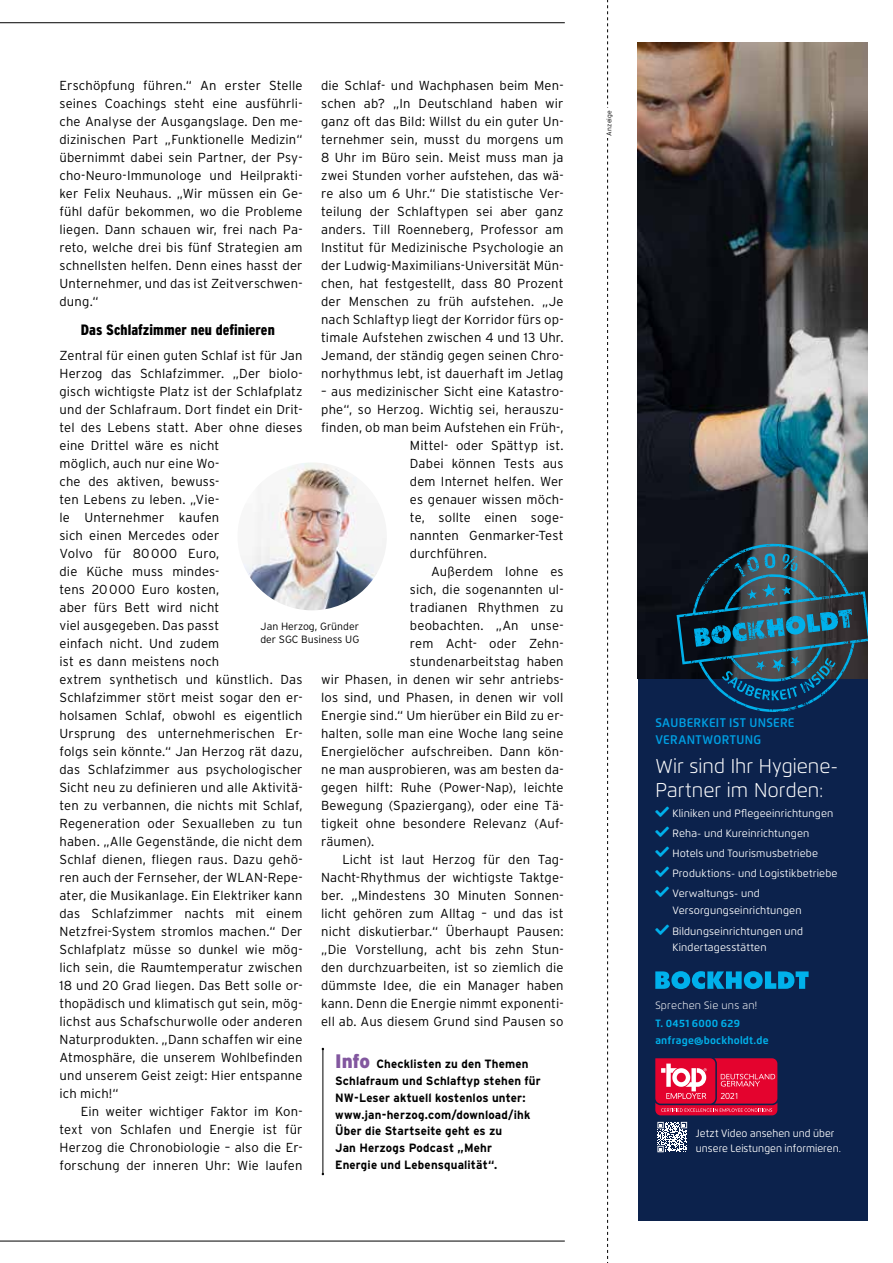
<style>
.page{position:relative;width:893px;height:1263px;background:#fff}
.page>*{position:absolute;margin:0;border:0;box-sizing:border-box;transform-origin:0 0}
.t1{font:300 19.95px/24px "Flexo";color:#fff;scale:.96 1}
.t2{font:900 condensed 15px "Interstate";letter-spacing:.005em;color:#000}
.t3{font:300 13.05px/18px "Interstate";letter-spacing:.01em;color:#000;text-align:justify}
.t4{font:600 12.45px/16.5px "Flexo";letter-spacing:.025em;color:#009fe3;scale:.96 1}
.t5{font:700 12px/16.8px "Interstate";letter-spacing:.015em;color:#000;scale:.96 1}
.t6{font:10.65px/20.1px "Flexo";letter-spacing:.015em;color:#fff}
.t7{font:10.65px/15px "Flexo";letter-spacing:.015em;color:#fff;scale:.95 1}
.t8{font:700 10.65px/17.4px "Flexo";letter-spacing:.025em;color:#00b1eb}
.t9{font:300 10.65px "Flexo";letter-spacing:.025em;color:#fff}
.t10{font:300 10.5px/12.6px "Interstate";color:#000}
.t11{font:300 6.75px "Interstate";letter-spacing:.02em;color:#000}
.s1{font-weight:900;font-size:19.5px;color:#82579f}
</style>
<div class="page">
<hr style="left:323px;top:1049px;width:1px;height:125px;background:#000">
<img style="left:243px;top:463px;width:143px;height:147px">
<hr style="left:0;top:1241px;width:565px;height:1px;background:#000">
<hr style="left:0;top:22px;width:565px;height:1px;background:#000">
<svg style="left:607px;top:0;width:1px;height:1263px"></svg>
<div style="left:606px;top:108px;width:6px;height:30px;background:#fff"></div>
<img style="left:638px;top:43px;width:229px;height:636px">
<div style="left:638px;top:679px;width:229px;height:541px;background:#0c224c"></div>
<svg style="left:677px;top:544px;width:190px;height:168px"></svg>
<svg style="left:657px;top:1122px;width:30px;height:30px"></svg>
<svg style="left:655px;top:971px;width:154px;height:18px"></svg>
<svg style="left:655px;top:1058px;width:122px;height:57px;background:#dd264c"></svg>
<p class="t3" style="left:321px;top:76px;width:244px">die Schlaf- und Wachphasen beim Men&shy;schen ab? „In Deutschland haben wir ganz oft das Bild: Willst du ein guter Un&shy;ternehmer sein, musst du morgens um 8 Uhr im Büro sein. Meist muss man ja zwei Stunden vorher aufstehen, das wä&shy;re also um 6 Uhr.“ Die statistische Ver&shy;teilung der Schlaftypen sei aber ganz anders. Till Roenneberg, Professor am Institut für Medizinische Psychologie an der Ludwig-Maximilians-Universität Mün&shy;chen, hat festgestellt, dass 80 Prozent der Menschen zu früh aufstehen. „Je nach Schlaftyp liegt der Korridor fürs op&shy;timale Aufstehen zwischen 4 und 13 Uhr.<br>Jemand, der ständig gegen seinen Chro&shy;norhythmus lebt, ist dauerhaft im Jetlag</p>
<p class="t3" style="left:321px;top:382px;width:244px">– aus medizinischer Sicht eine Katastro-</p>
<p class="t3" style="left:321px;top:400px;width:244px">phe“, so Herzog. Wichtig sei, herauszu-</p>
<p class="t3" style="left:321px;top:418px;width:244px">finden, ob man beim Aufstehen ein Früh-,</p>
<p class="t3" style="left:410px;top:436px;width:155px">Mittel- oder Spättyp ist.</p>
<p class="t3" style="left:410px;top:454px;width:155px">Dabei können Tests aus</p>
<p class="t3" style="left:410px;top:472px;width:155px">dem Internet helfen. Wer</p>
<p class="t3" style="left:410px;top:490px;width:155px">es genauer wissen möch-</p>
<p class="t3" style="left:410px;top:508px;width:155px">te, sollte einen soge-</p>
<p class="t3" style="left:410px;top:526px;width:155px">nannten Genmarker-Test</p>
<p class="t3" style="left:410px;top:544px;width:79px">durchführen.</p>
<p class="t3" style="left:431px;top:562px;width:134px">Außerdem lohne es</p>
<p class="t3" style="left:410px;top:580px;width:155px">sich, die sogenannten ul-</p>
<p class="t3" style="left:410px;top:598px;width:155px">tradianen Rhythmen zu</p>
<p class="t3" style="left:410px;top:616px;width:155px">beobachten. „An unse-</p>
<p class="t3" style="left:410px;top:634px;width:155px">rem Acht- oder Zehn-</p>
<p class="t3" style="left:410px;top:652px;width:155px">stundenarbeitstag haben</p>
<p class="t3" style="left:321px;top:670px;width:244px">wir Phasen, in denen wir sehr antriebs-</p>
<p class="t3" style="left:321px;top:688px;width:244px">los sind, und Phasen, in denen wir voll</p>
<p class="t3" style="left:321px;top:706px;width:244px">Energie sind.“ Um hierüber ein Bild zu er-</p>
<p class="t3" style="left:321px;top:724px;width:244px">halten, solle man eine Woche lang seine</p>
<p class="t3" style="left:321px;top:742px;width:244px">Energielöcher aufschreiben. Dann kön-</p>
<p class="t3" style="left:321px;top:760px;width:244px">ne man ausprobieren, was am besten da-</p>
<p class="t3" style="left:321px;top:778px;width:244px">gegen hilft: Ruhe (Power-Nap), leichte</p>
<p class="t3" style="left:321px;top:796px;width:244px">Bewegung (Spaziergang), oder eine Tä-</p>
<p class="t3" style="left:321px;top:814px;width:244px">tigkeit ohne besondere Relevanz (Auf-</p>
<p class="t3" style="left:321px;top:832px;width:55px">räumen).</p>
<p class="t3" style="left:342px;top:850px;width:223px">Licht ist laut Herzog für den Tag-</p>
<p class="t3" style="left:321px;top:868px;width:244px">Nacht-Rhythmus der wichtigste Taktge-</p>
<p class="t3" style="left:321px;top:886px;width:244px">ber. „Mindestens 30 Minuten Sonnen-</p>
<p class="t3" style="left:321px;top:904px;width:244px">licht gehören zum Alltag – und das ist</p>
<p class="t3" style="left:321px;top:922px;width:244px">nicht diskutierbar.“ Überhaupt Pausen:</p>
<p class="t3" style="left:321px;top:940px;width:244px">„Die Vorstellung, acht bis zehn Stun-</p>
<p class="t3" style="left:321px;top:958px;width:244px">den durchzuarbeiten, ist so ziemlich die</p>
<p class="t3" style="left:321px;top:976px;width:244px">dümmste Idee, die ein Manager haben</p>
<p class="t3" style="left:321px;top:994px;width:244px">kann. Denn die Energie nimmt exponenti-</p>
<p class="t3" style="left:321px;top:1012px;width:244px">ell ab. Aus diesem Grund sind Pausen so</p>
<p class="t5" style="left:335px;top:1055px;width:216px"><span class="s1">Info</span> Checklisten zu den Themen<br>Schlafraum und Schlaftyp stehen für<br>NW-Leser aktuell kostenlos unter: www.jan-herzog.com/download/ihk<br>Über die Startseite geht es zu<br>Jan Herzogs Podcast „Mehr<br>Energie und Lebensqualität“.</p>
<p class="t3" style="left:60px;top:76px;width:245px">Erschöpfung führen.“ An erster Stelle seines Coachings steht eine ausführli&shy;che Analyse der Ausgangslage. Den me&shy;dizinischen Part „Funktionelle Medizin“ übernimmt dabei sein Partner, der Psy&shy;cho-Neuro-Immunologe und Heilprakti&shy;ker Felix Neuhaus. „Wir müssen ein Ge&shy;fühl dafür bekommen, wo die Probleme liegen. Dann schauen wir, frei nach Pa&shy;reto, welche drei bis fünf Strategien am schnellsten helfen. Denn eines hasst der Unternehmer, und das ist Zeitverschwen&shy;dung.“</p>
<p class="t2" style="left:81px;top:321px;width:196px">Das Schlafzimmer neu definieren</p>
<p class="t3" style="left:60px;top:346px;width:245px;text-align:left">Zentral für einen guten Schlaf ist für Jan Herzog das Schlafzimmer. „Der biolo&shy;gisch wichtigste Platz ist der Schlafplatz und der Schlafraum. Dort findet ein Drit&shy;tel des Lebens statt. Aber ohne dieses eine Drittel wäre es nicht<br>möglich, auch nur eine Wo-<br>che des aktiven, bewuss-<br>ten Lebens zu leben. „Vie-<br>le Unternehmer kaufen<br>sich einen Mercedes oder<br>Volvo für 80000 Euro,<br>die Küche muss mindes-<br>tens 20000 Euro kosten,<br>aber fürs Bett wird nicht<br>viel ausgegeben. Das passt<br>einfach nicht. Und zudem<br>ist es dann meistens noch<br>extrem synthetisch und künstlich. Das Schlafzimmer stört meist sogar den er&shy;holsamen Schlaf, obwohl es eigentlich Ursprung des unternehmerischen Er&shy;folgs sein könnte.“ Jan Herzog rät dazu, das Schlafzimmer aus psychologischer Sicht neu zu definieren und alle Aktivitä&shy;ten zu verbannen, die nichts mit Schlaf, Regeneration oder Sexualleben zu tun haben. „Alle Gegenstände, die nicht dem Schlaf dienen, fliegen raus. Dazu gehö&shy;ren auch der Fernseher, der WLAN-Repe&shy;ater, die Musikanlage. Ein Elektriker kann das Schlafzimmer nachts mit einem Netzfrei-System stromlos machen.“ Der Schlafplatz müsse so dunkel wie mög&shy;lich sein, die Raumtemperatur zwischen 18 und 20 Grad liegen. Das Bett solle or&shy;thopädisch und klimatisch gut sein, mög&shy;lichst aus Schafschurwolle oder anderen Naturprodukten. „Dann schaffen wir eine Atmosphäre, die unserem Wohlbefinden und unserem Geist zeigt: Hier entspanne ich mich!“</p>
<p class="t3" style="left:60px;top:1102px;width:245px;text-indent:21px">Ein weiter wichtiger Faktor im Kon&shy;text von Schlafen und Energie ist für Herzog die Chronobiologie – also die Er&shy;forschung der inneren Uhr: Wie laufen</p>
<p class="t10" style="left:260px;top:620px;width:100px">Jan Herzog, Gründer der SGC Business UG</p>
<p class="t11" style="left:605px;top:136px;width:27px;rotate:-90deg">Anzeige</p>
<p class="t4" style="left:655px;top:715px;width:147px">SAUBERKEIT IST UNSERE<br>VERANTWORTUNG</p>
<h1 class="t1" style="left:655px;top:754px;width:192px">Wir sind Ihr Hygiene-<br>Partner im Norden:</h1>
<p class="t6" style="left:672px;top:803px;width:167px">Kliniken und Pflegeeinrichtungen<br>Reha- und Kureinrichtungen<br>Hotels und Tourismusbetriebe<br>Produktions- und Logistikbetriebe<br>Verwaltungs- und</p>
<p class="t6" style="left:672px;top:901px;width:132px">Versorgungseinrichtungen<br>Bildungseinrichtungen und</p>
<p class="t6" style="left:672px;top:938px;width:96px">Kindertagesstätten</p>
<p class="t9" style="left:655px;top:999px;width:103px">Sprechen Sie uns an!</p>
<p class="t8" style="left:655px;top:1014px;width:115px">T. 0451 6000 629 anfrage@bockholdt.de</p>
<p class="t7" style="left:696px;top:1126px;width:154px">Jetzt Video ansehen und über unsere Leistungen informieren.</p>
</div>
